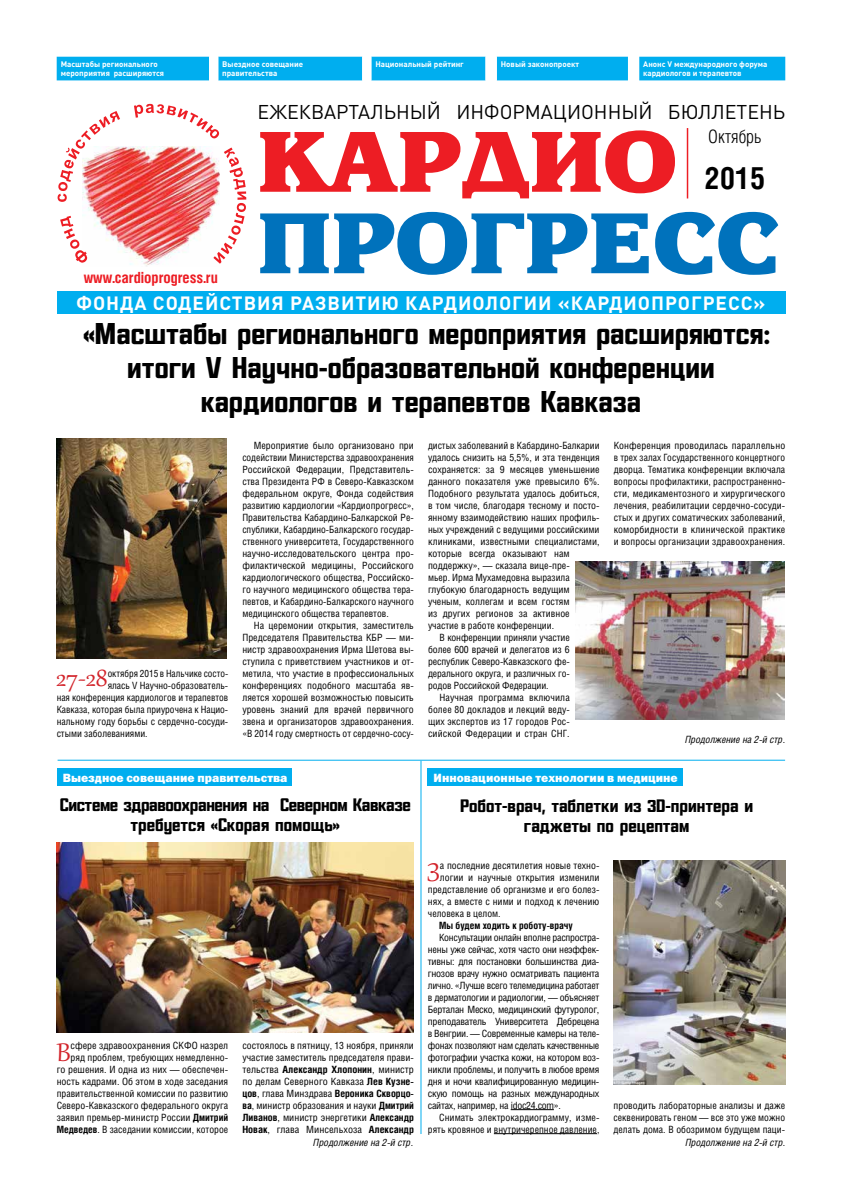
<style>
.page{position:relative;width:842px;height:1191px;background:#fff}
.page>*{position:absolute;margin:0;border:0;box-sizing:border-box;transform-origin:0 0}
.t1{font:31.3px "Gabriola";color:#d2232a}
.t2{font:700 30.7px "Helios Cond C";color:#000}
.t3{font:700 30px/34px "Tabia";color:#000;text-align:center}
.t4{font:19.7px "DIN Pro";color:#000}
.t5{font:700 19px "DIN Pro";letter-spacing:.05em;color:#fff}
.t6{font:18.4px "Helios Cond Light C";color:#000}
.t7{font:700 18px/20px "Tabia";letter-spacing:-.02em;color:#000;text-align:center}
.t8{font:700 18px/20px "Tabia";color:#000;text-align:center}
.t9{font:700 15.4px "Helios Cond C";color:#ed1d24}
.t10{font:12px "Franklin Gothic Heavy C";color:#fff}
.t11{font:10px/12px "Helios Cond C";color:#000;text-align:justify}
.t12{font:italic 10px "Helios Cond C";color:#000}
.t13{font:10px "Helios Cond C";color:#000;scale:.96 1}
.t14{font:700 10px "Helios Cond C";color:#000}
.t15{font:700 8px/9.6px "DIN Pro";color:#fff}
.s1{font-weight:700}
</style>
<div class="page">
<div style="left:57px;top:57px;width:728px;height:23px;background:#00aeef"></div>
<svg style="left:260px;top:212px;width:518px;height:63px"></svg>
<svg style="left:260px;top:130px;width:415px;height:68px"></svg>
<img style="left:83px;top:146px;width:130px;height:120px">
<svg style="left:60px;top:216px;width:27px;height:47px"></svg>
<img style="left:58px;top:111px;width:62px;height:91px">
<svg style="left:134px;top:104px;width:85px;height:34px"></svg>
<svg style="left:213px;top:147px;width:33px;height:117px"></svg>
<hr style="left:687px;top:128px;width:1px;height:70px;background:#ed1d24">
<div style="left:57px;top:291px;width:728px;height:23px;background:#00aeef"></div>
<img style="left:575px;top:561px;width:210px;height:159px">
<div style="left:428px;top:768px;width:255px;height:17px;background:#00aeef"></div>
<div style="left:57px;top:768px;width:235px;height:17px;background:#00aeef"></div>
<hr style="left:511px;top:1109px;width:43px;height:1px;background:#000">
<hr style="left:494px;top:1133px;width:103px;height:1px;background:#000">
<img style="left:614px;top:860px;width:171px;height:224px">
<hr style="left:420px;top:760px;width:1px;height:374px;background:#00aeef">
<hr style="left:58px;top:759px;width:727px;height:1px;background:#00aeef">
<img style="left:56px;top:842px;width:357px;height:190px">
<img style="left:56px;top:439px;width:170px;height:219px">
<p class="t15" style="left:61px;top:58px;width:105px">Масштабы регионального мероприятия расширяются</p>
<p class="t15" style="left:222px;top:58px;width:82px">Выездное совещание правительства</p>
<p class="t15" style="left:375px;top:58px;width:90px">Национальный рейтинг</p>
<p class="t15" style="left:501px;top:58px;width:80px">Новый законопроект</p>
<p class="t15" style="left:643px;top:58px;width:126px">Анонс V международного форума кардиологов и терапевтов</p>
<h3 class="t4" style="left:258px;top:96px;width:529px">ЕЖЕКВАРТАЛЬНЫЙ ИНФОРМАЦИОННЫЙ БЮЛЛЕТЕНЬ</h3>
<h3 class="t9" style="left:84px;top:269px;width:136px">www.cardioprogress.ru</h3>
<h3 class="t6" style="left:708px;top:126px;width:55px">Октябрь</h3>
<h2 class="t2" style="left:704px;top:160px;width:63px">2015</h2>
<h3 class="t5" style="left:77px;top:287px;width:690px">ФОНДА СОДЕЙСТВИЯ РАЗВИТИЮ КАРДИОЛОГИИ «КАРДИОПРОГРЕСС»</h3>
<h3 class="t3" style="left:83px;top:314px;width:688px">«Масштабы регионального мероприятия расширяются: итоги V Научно-образовательной конференции кардиологов и терапевтов Кавказа</h3>
<h1 class="t1" style="left:56px;top:656px;width:53px">27-28</h1>
<p class="t13" style="left:108px;top:667px;width:127px">октября 2015 в Нальчике состо-</p>
<p class="t11" style="left:108px;top:679px;width:122px">ялась V Научно-образователь-</p>
<p class="t11" style="left:57px;top:691px;width:173px">ная конференция кардиологов и терапевтов</p>
<p class="t11" style="left:57px;top:703px;width:173px">Кавказа, которая была приурочена к Нацио-</p>
<p class="t11" style="left:57px;top:715px;width:173px">нальному году борьбы с сердечно-сосуди-</p>
<p class="t11" style="left:57px;top:727px;width:92px">стыми заболеваниями.</p>
<p class="t11" style="left:242px;top:439px;width:173px;text-indent:11px">Мероприятие было организовано при содействии Министерства здравоохранения Российской Федерации, Представитель&shy;ства Президента РФ в Северо-Кавказском федеральном округе, Фонда содействия развитию кардиологии «Кардиопрогресс», Правительства Кабардино-Балкарской Ре&shy;спублики, Кабардино-Балкарского государ&shy;ственного университета, Государственного научно-исследовательского центра про&shy;филактической медицины, Российского кардиологического общества, Российско&shy;го научного медицинского общества тера&shy;певтов, и Кабардино-Балкарского научного медицинского общества терапевтов.</p>
<p class="t11" style="left:242px;top:619px;width:173px;text-indent:11px">На церемонии открытия, заместитель Председателя Правительства КБР — ми&shy;нистр здравоохранения Ирма Шетова вы&shy;ступила с приветствием участников и от&shy;метила, что участие в профессиональных конференциях подобного масштаба яв&shy;ляется хорошей возможностью повысить уровень знаний для врачей первичного звена и организаторов здравоохранения. «В 2014 году смертность от сердечно-сосу-</p>
<p class="t11" style="left:428px;top:439px;width:173px">дистых заболеваний в Кабардино-Балкарии</p>
<p class="t11" style="left:428px;top:451px;width:173px">удалось снизить на 5,5%, и эта тенденция</p>
<p class="t11" style="left:428px;top:463px;width:173px">сохраняется: за 9 месяцев уменьшение</p>
<p class="t11" style="left:428px;top:475px;width:173px">данного показателя уже превысило 6%.</p>
<p class="t11" style="left:428px;top:487px;width:173px">Подобного результата удалось добиться,</p>
<p class="t11" style="left:428px;top:499px;width:173px">в том числе, благодаря тесному и посто-</p>
<p class="t11" style="left:428px;top:511px;width:173px">янному взаимодействию наших профиль-</p>
<p class="t11" style="left:428px;top:523px;width:173px">ных учреждений с ведущими российскими</p>
<p class="t11" style="left:428px;top:535px;width:173px">клиниками, известными специалистами,</p>
<p class="t11" style="left:428px;top:547px;width:143px">которые всегда оказывают нам</p>
<p class="t11" style="left:428px;top:559px;width:143px">поддержку», — сказала вице-пре-</p>
<p class="t11" style="left:428px;top:571px;width:143px">мьер. Ирма Мухамедовна выразила</p>
<p class="t11" style="left:428px;top:583px;width:143px">глубокую благодарность ведущим</p>
<p class="t11" style="left:428px;top:595px;width:143px">ученым, коллегам и всем гостям</p>
<p class="t11" style="left:428px;top:607px;width:143px">из других регионов за активное</p>
<p class="t11" style="left:428px;top:619px;width:128px">участие в работе конференции.</p>
<p class="t11" style="left:439px;top:631px;width:132px">В конференции приняли участие</p>
<p class="t11" style="left:428px;top:643px;width:143px">более 600 врачей и делегатов из 6</p>
<p class="t11" style="left:428px;top:655px;width:143px">республик Северо-Кавказского фе-</p>
<p class="t11" style="left:428px;top:667px;width:143px">дерального округа, и различных го-</p>
<p class="t11" style="left:428px;top:679px;width:122px">родов Российской Федерации.</p>
<p class="t11" style="left:439px;top:691px;width:132px">Научная программа включила</p>
<p class="t11" style="left:428px;top:703px;width:143px">более 80 докладов и лекций веду-</p>
<p class="t11" style="left:428px;top:715px;width:143px">щих экспертов из 17 городов Рос-</p>
<p class="t11" style="left:428px;top:727px;width:143px">сийской Федерации и стран СНГ.</p>
<p class="t11" style="left:614px;top:439px;width:173px">Конференция проводилась параллельно в трех залах Государственного концертного дворца. Тематика конференции включала вопросы профилактики, распространенно&shy;сти, медикаментозного и хирургического лечения, реабилитации сердечно-сосуди&shy;стых и других соматических заболеваний, коморбидности в клинической практике и вопросы организации здравоохранения.</p>
<p class="t12" style="left:685px;top:734px;width:101px">Продолжение на 2-й стр.</p>
<p class="t10" style="left:63px;top:770px;width:226px">Выездное совещание правительства</p>
<p class="t10" style="left:434px;top:771px;width:246px">Инновационные технологии в медицине</p>
<h3 class="t7" style="left:60px;top:793px;width:353px">Системе здравоохранения на Северном Кавказе требуется «Скорая помощь»</h3>
<p class="t11" style="left:57px;top:1039px;width:173px;text-align:right">сфере здравоохранения СКФО назрел ряд проблем, требующих немедленно-<br>го решения. И одна из них — обеспечен&shy;ность кадрами. Об этом в ходе заседания правительственной комиссии по развитию Северо-Кавказского федерального округа заявил премьер-министр России <span class="s1">Дмитрий Медведев</span>. В заседании комиссии, которое</p>
<p class="t11" style="left:242px;top:1039px;width:173px">состоялось в пятницу, 13 ноября, приняли участие заместитель председателя прави&shy;тельства <span class="s1">Александр Хлопонин</span>, министр по делам Северного Кавказа <span class="s1">Лев Кузне&shy;цов</span>, глава Минздрава <span class="s1">Вероника Скворцо&shy;ва</span>, министр образования и науки <span class="s1">Дмитрий Ливанов</span>, министр энергетики <span class="s1">Александр Новак</span>, глава Минсельхоза <span class="s1">Александр</span></p>
<h1 class="t1" style="left:56px;top:1031px;width:16px">В</h1>
<h3 class="t8" style="left:460px;top:794px;width:295px">Робот-врач, таблетки из 3D-принтера и гаджеты по рецептам</h3>
<h1 class="t1" style="left:427px;top:851px;width:14px">З</h1>
<p class="t11" style="left:440px;top:859px;width:161px">а последние десятилетия новые техно-</p>
<p class="t11" style="left:440px;top:871px;width:161px">логии и научные открытия изменили</p>
<p class="t11" style="left:428px;top:883px;width:173px">представление об организме и его болез-</p>
<p class="t11" style="left:428px;top:895px;width:173px">нях, а вместе с ними и подход к лечению</p>
<p class="t11" style="left:428px;top:907px;width:74px">человека в целом.</p>
<p class="t14" style="left:439px;top:919px;width:135px">Мы будем ходить к роботу-врачу</p>
<p class="t11" style="left:428px;top:931px;width:173px;text-indent:11px">Консультации онлайн вполне распростра&shy;нены уже сейчас, хотя часто они неэффек&shy;тивны: для постановки большинства диа&shy;гнозов врачу нужно осматривать пациента лично. «Лучше всего телемедицина работает в дерматологии и радиологии, — объясняет Берталан Меско, медицинский футуролог, преподаватель Университета Дебрецена в Венгрии. — Современные камеры на теле&shy;фонах позволяют нам сделать качественные фотографии участка кожи, на котором воз&shy;никли проблемы, и получить в любое время дня и ночи квалифицированную медицин&shy;скую помощь на разных международных сайтах, например, на idoc24.com».</p>
<p class="t11" style="left:428px;top:1111px;width:173px;text-align:right">Снимать электрокардиограмму, изме&shy;рять кровяное и внутричерепное давление,</p>
<p class="t11" style="left:614px;top:1099px;width:173px">проводить лабораторные анализы и даже секвенировать геном — все это уже можно делать дома. В обозримом будущем паци-</p>
<p class="t12" style="left:313px;top:1136px;width:101px">Продолжение на 2-й стр.</p>
<p class="t12" style="left:685px;top:1136px;width:101px">Продолжение на 2-й стр.</p>
</div>
